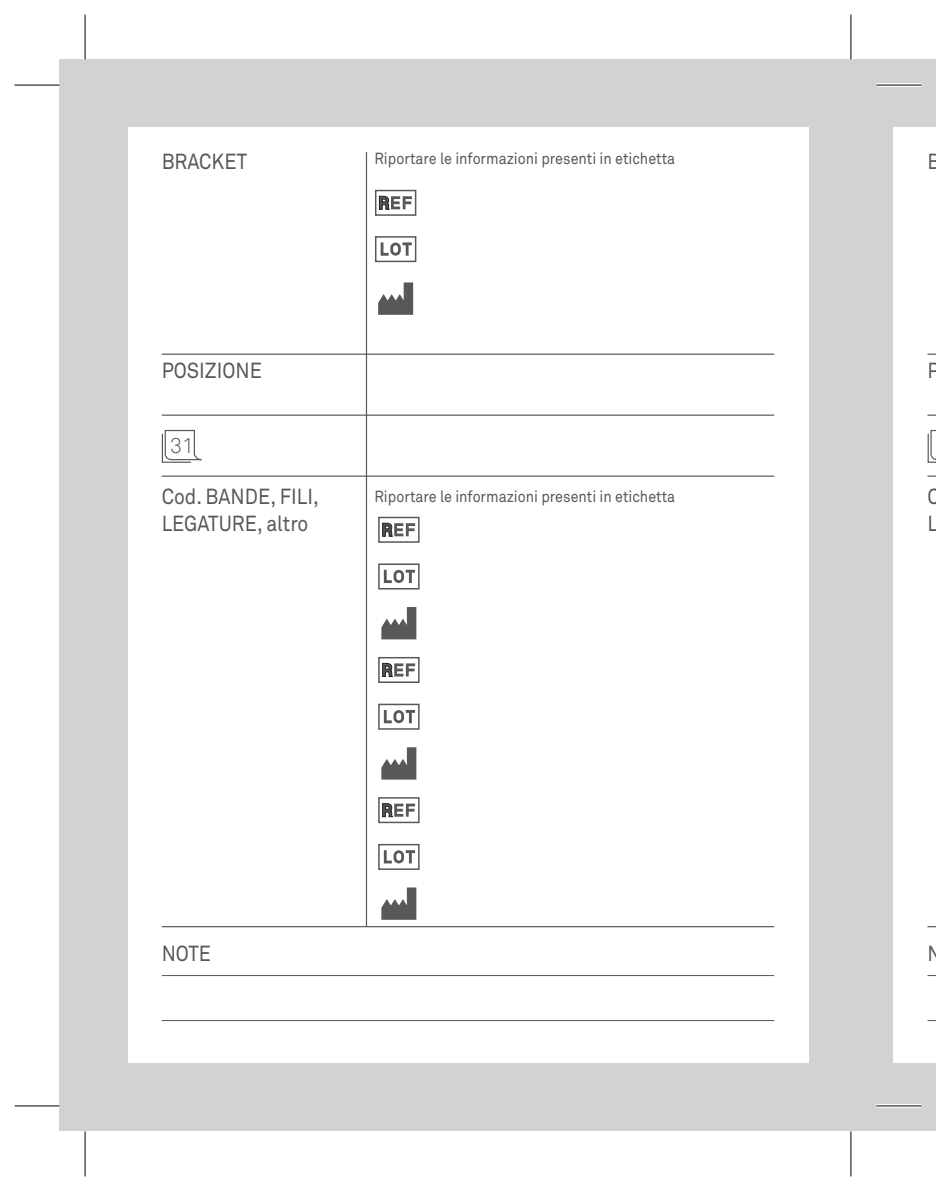
<style>
.page{position:relative;width:936px;height:1191px;background:#fff}
.page>*{position:absolute;margin:0;border:0;box-sizing:border-box;transform-origin:0 0}
.t1{font:21.6px/26.4px "Akkurat Pro";color:#57585a;scale:.9 1}
.t2{font:21.6px "Akkurat Light Pro";color:#57585a}
.t3{font:15.9px "Akkurat Pro";color:#57585a;scale:.9 1}
</style>
<div class="page">
<div style="left:850px;top:60px;width:85px;height:1071px;background:#d1d2d4"></div>
<div style="left:60px;top:60px;width:790px;height:1071px;background:#d1d2d4"></div>
<div style="left:128px;top:128px;width:680px;height:935px;background:#fff"></div>
<div style="left:893px;top:128px;width:42px;height:935px;background:#fff"></div>
<hr style="left:162px;top:975px;width:612px;height:1px;background:#57585a">
<hr style="left:162px;top:1020px;width:612px;height:1px;background:#57585a">
<hr style="left:162px;top:353px;width:612px;height:2px;background:#57585a">
<svg style="left:927px;top:353px;width:8px;height:2px"></svg>
<hr style="left:162px;top:414px;width:612px;height:2px;background:#57585a">
<svg style="left:927px;top:414px;width:8px;height:2px"></svg>
<hr style="left:162px;top:475px;width:612px;height:2px;background:#57585a">
<svg style="left:927px;top:475px;width:8px;height:2px"></svg>
<hr style="left:162px;top:926px;width:612px;height:1px;background:#57585a">
<hr style="left:366px;top:152px;width:1px;height:774px;background:#57585a">
<svg style="left:378px;top:282px;width:35px;height:33px"></svg>
<svg style="left:161px;top:429px;width:41px;height:34px"></svg>
<svg style="left:927px;top:429px;width:8px;height:34px"></svg>
<div style="left:375px;top:236px;width:41px;height:26px;border:2px solid #57585a"></div>
<svg style="left:380px;top:242px;width:32px;height:14px"></svg>
<div style="left:375px;top:190px;width:41px;height:26px;border:2px solid #57585a"></div>
<svg style="left:379px;top:196px;width:33px;height:13px"></svg>
<svg style="left:381px;top:607px;width:35px;height:32px"></svg>
<div style="left:378px;top:563px;width:41px;height:26px;border:2px solid #57585a"></div>
<svg style="left:384px;top:570px;width:31px;height:13px"></svg>
<div style="left:378px;top:517px;width:41px;height:26px;border:2px solid #57585a"></div>
<svg style="left:382px;top:523px;width:33px;height:13px"></svg>
<svg style="left:381px;top:747px;width:35px;height:32px"></svg>
<div style="left:378px;top:703px;width:41px;height:26px;border:2px solid #57585a"></div>
<svg style="left:384px;top:710px;width:31px;height:13px"></svg>
<div style="left:378px;top:657px;width:41px;height:26px;border:2px solid #57585a"></div>
<svg style="left:382px;top:663px;width:33px;height:13px"></svg>
<svg style="left:381px;top:887px;width:35px;height:32px"></svg>
<div style="left:378px;top:844px;width:41px;height:26px;border:2px solid #57585a"></div>
<svg style="left:384px;top:850px;width:31px;height:13px"></svg>
<div style="left:378px;top:797px;width:41px;height:26px;border:2px solid #57585a"></div>
<svg style="left:382px;top:803px;width:33px;height:13px"></svg>
<svg style="left:15px;top:83px;width:45px;height:4px"></svg>
<svg style="left:876px;top:83px;width:45px;height:4px"></svg>
<hr style="left:876px;top:1104px;width:45px;height:3px;background:#fff">
<svg style="left:83px;top:15px;width:4px;height:45px"></svg>
<svg style="left:84px;top:1131px;width:1px;height:45px"></svg>
<hr style="left:15px;top:85px;width:45px;height:1px;background:#000">
<hr style="left:876px;top:85px;width:45px;height:1px;background:#000">
<hr style="left:15px;top:1105px;width:45px;height:1px;background:#000">
<hr style="left:876px;top:1105px;width:45px;height:1px;background:#000">
<hr style="left:85px;top:15px;width:1px;height:45px;background:#000">
<hr style="left:85px;top:1131px;width:1px;height:45px;background:#000">
<hr style="left:850px;top:15px;width:1px;height:45px;background:#000">
<hr style="left:850px;top:1131px;width:1px;height:45px;background:#000">
<p class="t3" style="left:374px;top:150px;width:335px">Riportare le informazioni presenti in etichetta</p>
<h1 class="t1" style="left:162px;top:149px;width:96px">BRACKET</h1>
<h1 class="t1" style="left:927px;top:149px;width:16px">B</h1>
<h1 class="t1" style="left:162px;top:357px;width:113px">POSIZIONE</h1>
<h1 class="t1" style="left:927px;top:357px;width:15px">P</h1>
<h1 class="t2" style="left:170px;top:432px;width:26px">31</h1>
<h1 class="t1" style="left:162px;top:484px;width:176px">Cod. BANDE, FILI,<br>LEGATURE, altro</h1>
<h1 class="t1" style="left:927px;top:484px;width:15px">C<br>L</h1>
<p class="t3" style="left:374px;top:487px;width:335px">Riportare le informazioni presenti in etichetta</p>
<h1 class="t1" style="left:162px;top:940px;width:56px">NOTE</h1>
<h1 class="t1" style="left:927px;top:940px;width:17px">N</h1>
</div>
